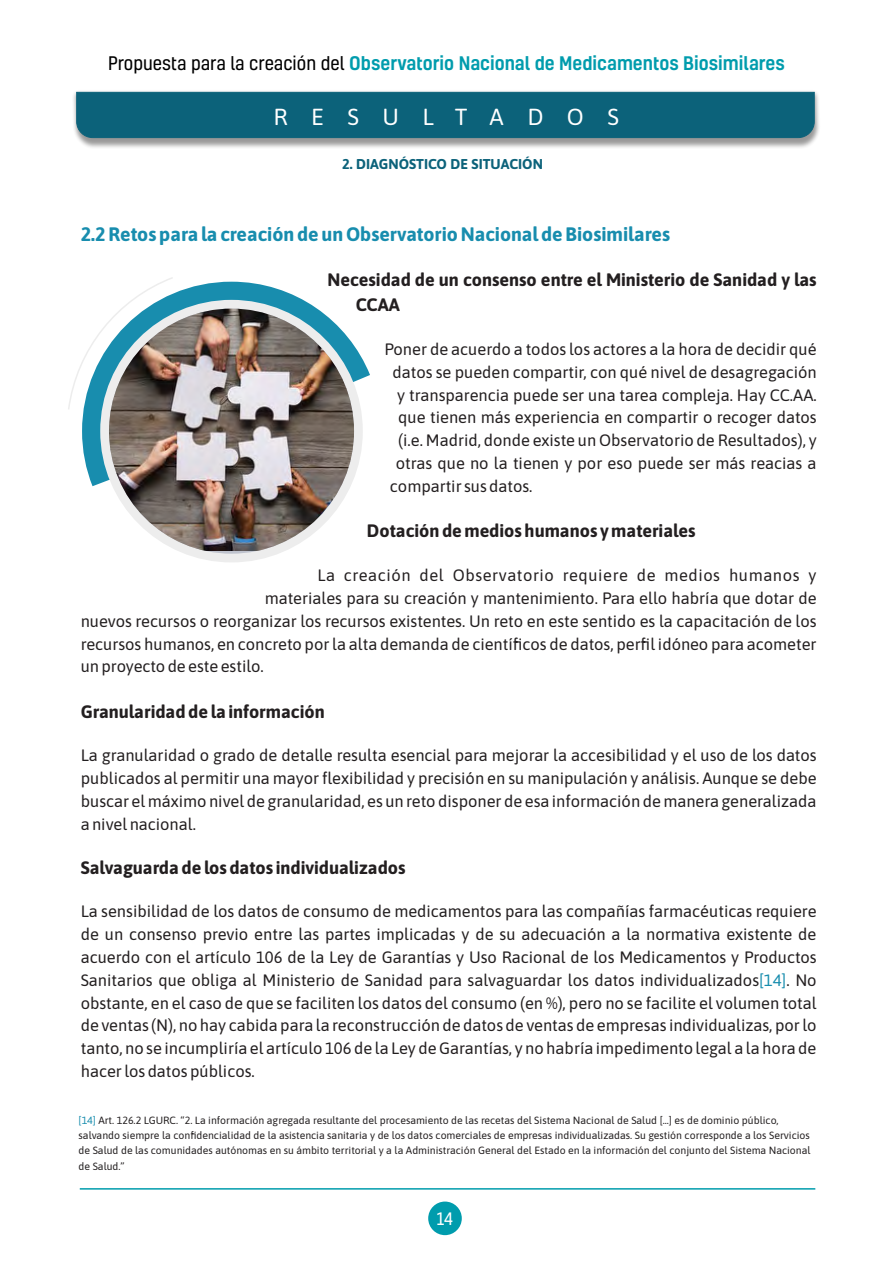
<style>
.page{position:relative;width:893px;height:1263px;background:#fff}
.page>*{position:absolute;margin:0;border:0;box-sizing:border-box;transform-origin:0 0}
.t1{font:23.25px "Asap";letter-spacing:1.01em;color:#fff}
.t2{font:700 19.5px "Asap";color:#188dae}
.t3{font:700 18px/24.9px "Asap";color:#231f20}
.t4{font:500 18px "Kelson";color:#009cad}
.t5{font:16.5px/22.8px "Asap";color:#231f20;text-align:justify}
.t6{font:16.5px "Asap";letter-spacing:.035em;color:#231f20}
.t7{font:16.5px "Kelson";color:#fff}
.t8{font:700 14.25px "Asap";color:#0c627a}
.t9{font:10.5px/15.5px "Asap";color:#231f20}
.s1{font-weight:400;color:#000}
.s2{color:#188dae}
</style>
<div class="page">
<div style="left:428px;top:1201px;width:34px;height:34px;background:#009cad;border-radius:50%"></div>
<hr style="left:80px;top:1188px;width:735px;height:1px;background:#009cad">
<svg style="left:73px;top:92px;width:746px;height:56px;background:#bbb"></svg>
<div style="left:76px;top:91px;width:739px;height:47px;background:#0c627a"></div>
<svg style="left:82px;top:281px;width:288px;height:206px"></svg>
<div style="left:100px;top:300px;width:263px;height:262px;background:#ededed;border-radius:50%"></div>
<img style="left:109px;top:309px;width:245px;height:242px">
<svg style="left:68px;top:277px;width:107px;height:134px"></svg>
<p class="t4" style="left:108px;top:56px;width:678px"><span class="s1">Propuesta para la creación del</span> Observatorio Nacional de Medicamentos Biosimilares</p>
<h1 class="t1" style="left:274px;top:103px;width:347px">RESULTADOS</h1>
<p class="t8" style="left:342px;top:156px;width:202px">2. DIAGNÓSTICO DE SITUACIÓN</p>
<p class="t2" style="left:81px;top:223px;width:591px">2.2 Retos para la creación de un Observatorio Nacional de Biosimilares</p>
<p class="t3" style="left:356px;top:267px;width:462px;text-indent:-28px">Necesidad de un consenso entre el Ministerio de Sanidad y las<br>CCAA</p>
<p class="t5" style="left:384px;top:337px;width:434px">Poner de acuerdo a todos los actores a la hora de decidir qué</p>
<p class="t5" style="left:393px;top:360px;width:426px">datos se pueden compartir, con qué nivel de desagregación</p>
<p class="t5" style="left:397px;top:383px;width:421px">y transparencia puede ser una tarea compleja. Hay CC.AA.</p>
<p class="t5" style="left:398px;top:406px;width:420px">que tienen más experiencia en compartir o recoger datos</p>
<p class="t5" style="left:398px;top:429px;width:420px">(i.e. Madrid, donde existe un Observatorio de Resultados), y</p>
<p class="t5" style="left:396px;top:452px;width:422px">otras que no la tienen y por eso puede ser más reacias a</p>
<p class="t5" style="left:390px;top:475px;width:144px">compartir sus datos.</p>
<p class="t3" style="left:367px;top:518px;width:330px">Dotación de medios humanos y materiales</p>
<p class="t6" style="left:317px;top:566px;width:500px">La creación del Observatorio requiere de medios humanos y</p>
<p class="t5" style="left:265px;top:586px;width:553px">materiales para su creación y mantenimiento. Para ello habría que dotar de</p>
<p class="t5" style="left:81px;top:609px;width:737px">nuevos recursos o reorganizar los recursos existentes. Un reto en este sentido es la capacitación de los</p>
<p class="t5" style="left:81px;top:632px;width:737px">recursos humanos, en concreto por la alta demanda de científicos de datos, perfil idóneo para acometer</p>
<p class="t5" style="left:81px;top:655px;width:185px">un proyecto de este estilo.</p>
<p class="t3" style="left:81px;top:699px;width:245px">Granularidad de la información</p>
<p class="t5" style="left:81px;top:744px;width:737px">La granularidad o grado de detalle resulta esencial para mejorar la accesibilidad y el uso de los datos publicados al permitir una mayor flexibilidad y precisión en su manipulación y análisis. Aunque se debe buscar el máximo nivel de granularidad, es un reto disponer de esa información de manera generalizada a nivel nacional.</p>
<p class="t3" style="left:81px;top:855px;width:326px">Salvaguarda de los datos individualizados</p>
<p class="t5" style="left:81px;top:900px;width:737px">La sensibilidad de los datos de consumo de medicamentos para las compañías farmacéuticas requiere de un consenso previo entre las partes implicadas y de su adecuación a la normativa existente de acuerdo con el artículo 106 de la Ley de Garantías y Uso Racional de los Medicamentos y Productos Sanitarios que obliga al Ministerio de Sanidad para salvaguardar los datos individualizados<span class="s2">[14]</span>. No obstante, en el caso de que se faciliten los datos del consumo (en %), pero no se facilite el volumen total de ventas (N), no hay cabida para la reconstrucción de datos de ventas de empresas individualizas, por lo tanto, no se incumpliría el artículo 106 de la Ley de Garantías, y no habría impedimento legal a la hora de hacer los datos públicos.</p>
<p class="t9" style="left:79px;top:1112px;width:733px"><span class="s2">[14]</span> Art. 126.2 LGURC. “2. La información agregada resultante del procesamiento de las recetas del Sistema Nacional de Salud [...] es de dominio público, salvando siempre la confidencialidad de la asistencia sanitaria y de los datos comerciales de empresas individualizadas. Su gestión corresponde a los Servicios de Salud de las comunidades autónomas en su ámbito territorial y a la Administración General del Estado en la información del conjunto del Sistema Nacional de Salud.”</p>
<p class="t7" style="left:437px;top:1212px;width:18px">14</p>
</div>
